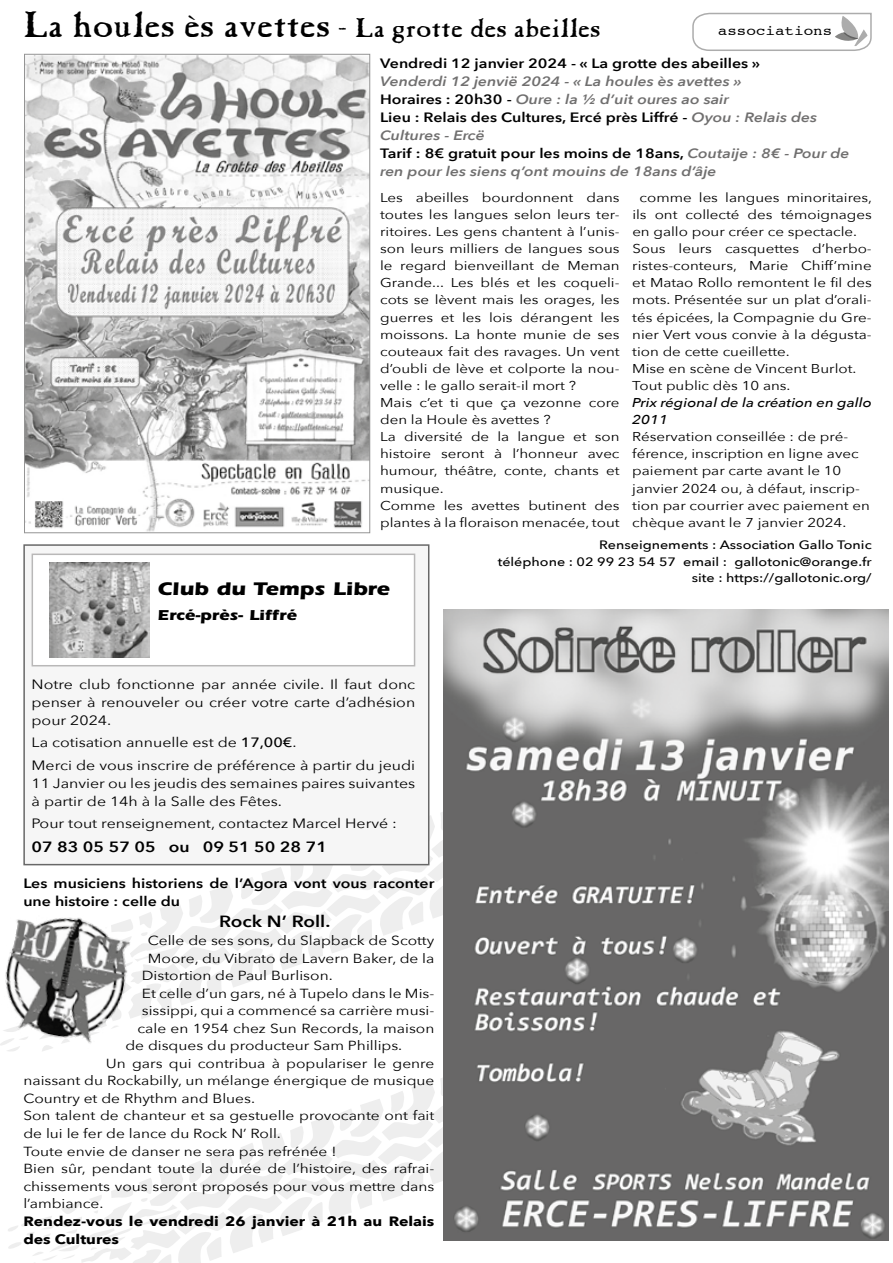
<style>
.page{position:relative;width:893px;height:1263px;background:#fff}
.page>*{position:absolute;margin:0;border:0;box-sizing:border-box;transform-origin:0 0}
.t1{font:27px "Casablanca Antique";color:#000;scale:1.18 1}
.t2{font:700 18.9px "Itc Eras";color:#000;scale:1.18 1}
.t3{font:600 16.2px "Avenir Next";color:#000;scale:1.18 1}
.t4{font:600 14.85px "Avenir Next";color:#000;scale:1.18 1}
.t5{font:700 14.85px "Itc Eras";color:#000;scale:1.18 1}
.t6{font:13.5px/18px "Avenir Next";color:#000;scale:1.18 1}
.t7{font:italic 600 13.5px/18px "Avenir Next";color:#706f6f;scale:1.18 1}
.t8{font:600 13.5px/18px "Avenir Next";color:#000;scale:1.18 1}
.t9{font:700 13.5px/18px "Avenir Next";color:#000;scale:1.18 1}
.t10{font:13.5px "Courier";color:#000;scale:1.18 1}
.t11{font:13.2px "Avenir Next";color:#000;scale:1.18 1}
.t12{font:12.9px/17.1px "Avenir Next";color:#000;scale:1.18 1}
.t13{font:italic 500 12.9px/17.1px "Avenir Next";color:#000;scale:1.18 1}
.t14{font:500 12.15px/16.2px "Avenir Next";color:#000;text-align:right;scale:1.18 1}
.s1{font-size:36.45px}
.s2{font-size:31.05px}
.s3{font-style:normal;color:#000}
.s4{font-weight:500}
</style>
<div class="page">
<svg style="left:23px;top:808px;width:421px;height:246px"></svg>
<svg style="left:8px;top:1074px;width:455px;height:189px"></svg>
<img style="left:0;top:900px;width:144px;height:154px">
<img style="left:444px;top:609px;width:445px;height:631px">
<div style="left:23px;top:544px;width:406px;height:321px;background:#f6f6f6;border:2px solid #686868"></div>
<div style="left:32px;top:553px;width:383px;height:113px;background:#fff;border:2px solid #b9b8b8"></div>
<img style="left:50px;top:562px;width:99px;height:95px">
<svg style="left:24px;top:54px;width:346px;height:479px"></svg>
<svg style="left:692px;top:12px;width:180px;height:39px"></svg>
<h1 class="t1" style="left:23px;top:13px;width:491px"><span class="s1">La houles ès avettes</span> <span class="s2">-</span> La grotte des abeilles</h1>
<p class="t10" style="left:718px;top:20px;width:99px">associations</p>
<p class="t8" style="left:380px;top:54px;width:323px">Vendredi 12 janvier 2024 - « La grotte des abeilles »</p>
<p class="t7" style="left:380px;top:72px;width:399px">Venderdi 12 jenvië 2024 - « La houles ès avettes »<br><span class="s3">Horaires : 20h30 -</span> Oure : la ½ d’uit oures ao sair<br><span class="s3">Lieu : Relais des Cultures, Ercé près Liffré -</span> Oyou : Relais des Cultures - Ercë<br><span class="s3">Tarif : 8€ gratuit pour les moins de 18ans,</span> Coutaije : 8€ - Pour de ren pour les siens q’ont mouins de 18ans d’âje</p>
<p class="t12" style="left:380px;top:188px;width:204px">Les abeilles bourdonnent dans toutes les langues selon leurs ter&shy;ritoires. Les gens chantent à l’unis&shy;son leurs milliers de langues sous le regard bienveillant de Meman<br>Grande... Les blés et les coqueli&shy;cots se lèvent mais les orages, les guerres et les lois dérangent les moissons. La honte munie de ses couteaux fait des ravages. Un vent d’oubli de lève et colporte la nou&shy;velle : le gallo serait-il mort ?<br>Mais c’et ti que ça vezonne core den la Houle ès avettes ?<br>La diversité de la langue et son histoire seront à l’honneur avec humour, théâtre, conte, chants et musique.<br>Comme les avettes butinent des plantes à la floraison menacée, tout</p>
<p class="t12" style="left:632px;top:188px;width:205px;text-indent:7px">comme les langues minoritaires, ils ont collecté des témoignages en gallo pour créer ce spectacle.<br>Sous leurs casquettes d’herbo&shy;ristes-conteurs, Marie Chiff’mine et Matao Rollo remontent le fil des mots. Présentée sur un plat d’orali&shy;tés épicées, la Compagnie du Gre&shy;nier Vert vous convie à la dégusta&shy;tion de cette cueillette.<br>Mise en scène de Vincent Burlot.<br>Tout public dès 10 ans.</p>
<p class="t13" style="left:632px;top:393px;width:204px">Prix régional de la création en gallo<br>2011</p>
<p class="t12" style="left:632px;top:428px;width:203px">Réservation conseillée : de pré&shy;férence, inscription en ligne avec paiement par carte avant le 10 janvier 2024 ou, à défaut, inscrip&shy;tion par courrier avec paiement en chèque avant le 7 janvier 2024.</p>
<h2 class="t2" style="left:157px;top:577px;width:198px">Club du Temps Libre</h2>
<p class="t5" style="left:157px;top:606px;width:120px">Ercé-près- Liffré</p>
<p class="t6" style="left:32px;top:675px;width:327px;text-align:justify">Notre club fonctionne par année civile. Il faut donc penser à renouveler ou créer votre carte d’adhésion pour 2024.</p>
<p class="t6" style="left:32px;top:731px;width:327px;line-height:22.2px">La cotisation annuelle est de <span class="s4">17,00€</span>.<br>Merci de vous inscrire de préférence à partir du jeudi</p>
<p class="t6" style="left:32px;top:773px;width:327px">11 Janvier ou les jeudis des semaines paires suivantes à partir de 14h à la Salle des Fêtes.</p>
<p class="t6" style="left:32px;top:813px;width:311px">Pour tout renseignement, contactez Marcel Hervé :</p>
<p class="t4" style="left:32px;top:834px;width:252px">07 83 05 57 05 ou 09 51 50 28 71</p>
<p class="t8" style="left:23px;top:874px;width:350px">Les musiciens historiens de l’Agora vont vous raconter une histoire : celle du</p>
<p class="t3" style="left:219px;top:908px;width:96px">Rock N’ Roll.</p>
<p class="t11" style="left:148px;top:929px;width:244px">Celle de ses sons, du Slapback de Scotty</p>
<p class="t11" style="left:148px;top:947px;width:244px">Moore, du Vibrato de Lavern Baker, de la</p>
<p class="t11" style="left:142px;top:964px;width:163px">Distortion de Paul Burlison.</p>
<p class="t11" style="left:142px;top:982px;width:249px">Et celle d’un gars, né à Tupelo dans le Mis-</p>
<p class="t11" style="left:142px;top:999px;width:249px">sissippi, qui a commencé sa carrière musi-</p>
<p class="t11" style="left:137px;top:1017px;width:253px">cale en 1954 chez Sun Records, la maison</p>
<p class="t11" style="left:125px;top:1034px;width:236px">de disques du producteur Sam Phillips.</p>
<p class="t11" style="left:106px;top:1052px;width:280px">Un gars qui contribua à populariser le genre</p>
<p class="t11" style="left:23px;top:1070px;width:350px">naissant du Rockabilly, un mélange énergique de musique</p>
<p class="t11" style="left:23px;top:1087px;width:198px">Country et de Rhythm and Blues.</p>
<p class="t11" style="left:23px;top:1105px;width:350px">Son talent de chanteur et sa gestuelle provocante ont fait</p>
<p class="t11" style="left:23px;top:1122px;width:220px">de lui le fer de lance du Rock N’ Roll.</p>
<p class="t11" style="left:23px;top:1140px;width:267px">Toute envie de danser ne sera pas refrénée !</p>
<p class="t11" style="left:23px;top:1157px;width:350px">Bien sûr, pendant toute la durée de l’histoire, des rafrai-</p>
<p class="t11" style="left:23px;top:1175px;width:350px">chissements vous seront proposés pour vous mettre dans</p>
<p class="t11" style="left:23px;top:1192px;width:69px">l’ambiance.</p>
<p class="t9" style="left:23px;top:1212px;width:350px">Rendez-vous le vendredi 26 janvier à 21h au Relais des Cultures</p>
<p class="t14" style="left:498px;top:537px;width:318px">Renseignements : Association Gallo Tonic<br>téléphone : 02 99 23 54 57 email : gallotonic@orange.fr site : https://gallotonic.org/</p>
</div>
